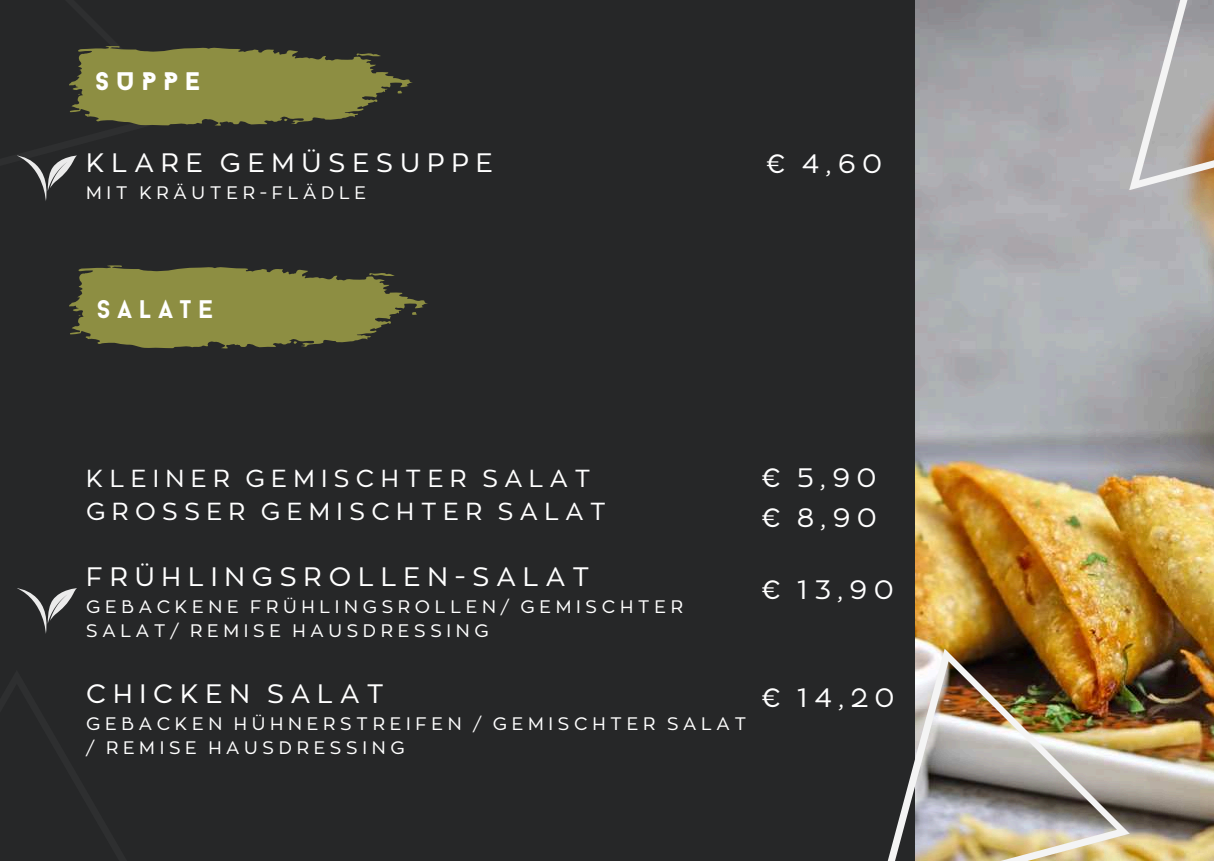
<style>
.page{position:relative;width:1214px;height:861px;background:#262728}
.page>*{position:absolute;margin:0;border:0;box-sizing:border-box;transform-origin:0 0}
.t1{font:26.4px/40.4px "RTL Corporative Regular";letter-spacing:.26em;color:#fff}
.t2{font:700 25.4px "Baron Neue";letter-spacing:.27em;color:#fff}
.t3{font:900 25.4px "Baron Neue";letter-spacing:.27em;color:#fff}
.t4{font:24.4px/33px "RTL Corporative Regular";letter-spacing:.26em;color:#fff}
.t5{font:18px/24px "RTL Corporative Regular";letter-spacing:.26em;color:#fff}
</style>
<div class="page">
<svg style="left:69px;top:265px;width:359px;height:84px"></svg>
<img style="left:916px;top:0;width:298px;height:861px">
<svg style="left:1105px;top:0;width:109px;height:190px;background:#b1aead"></svg>
<img style="left:887px;top:648px;width:243px;height:213px">
<svg style="left:17px;top:46px;width:396px;height:155px"></svg>
<svg style="left:17px;top:588px;width:60px;height:46px"></svg>
<h2 class="t3" style="left:95px;top:65px;width:106px">SUPPE</h2>
<h1 class="t1" style="left:86px;top:144px;width:408px">KLARE GEMÜSESUPPE</h1>
<p class="t5" style="left:86px;top:181px;width:281px">MIT KRÄUTER-FLÄDLE</p>
<h2 class="t2" style="left:97px;top:293px;width:118px">SALATE</h2>
<h1 class="t1" style="left:766px;top:144px;width:117px">€ 4,60</h1>
<h3 class="t4" style="left:86px;top:463px;width:521px">KLEINER GEMISCHTER SALAT<br>GROSSER GEMISCHTER SALAT</h3>
<h1 class="t1" style="left:86px;top:557px;width:505px">FRÜHLINGSROLLEN-SALAT</h1>
<p class="t5" style="left:86px;top:595px;width:598px">GEBACKENE FRÜHLINGSROLLEN/ GEMISCHTER<br>SALAT/ REMISE HAUSDRESSING</p>
<h1 class="t1" style="left:761px;top:458px;width:117px">€ 5,90 € 8,90</h1>
<h1 class="t1" style="left:761px;top:571px;width:133px">€ 13,90</h1>
<h1 class="t1" style="left:86px;top:674px;width:299px">CHICKEN SALAT</h1>
<p class="t5" style="left:86px;top:712px;width:662px">GEBACKEN HÜHNERSTREIFEN / GEMISCHTER SALAT / REMISE HAUSDRESSING</p>
<h1 class="t1" style="left:761px;top:679px;width:134px">€ 14,20</h1>
</div>
